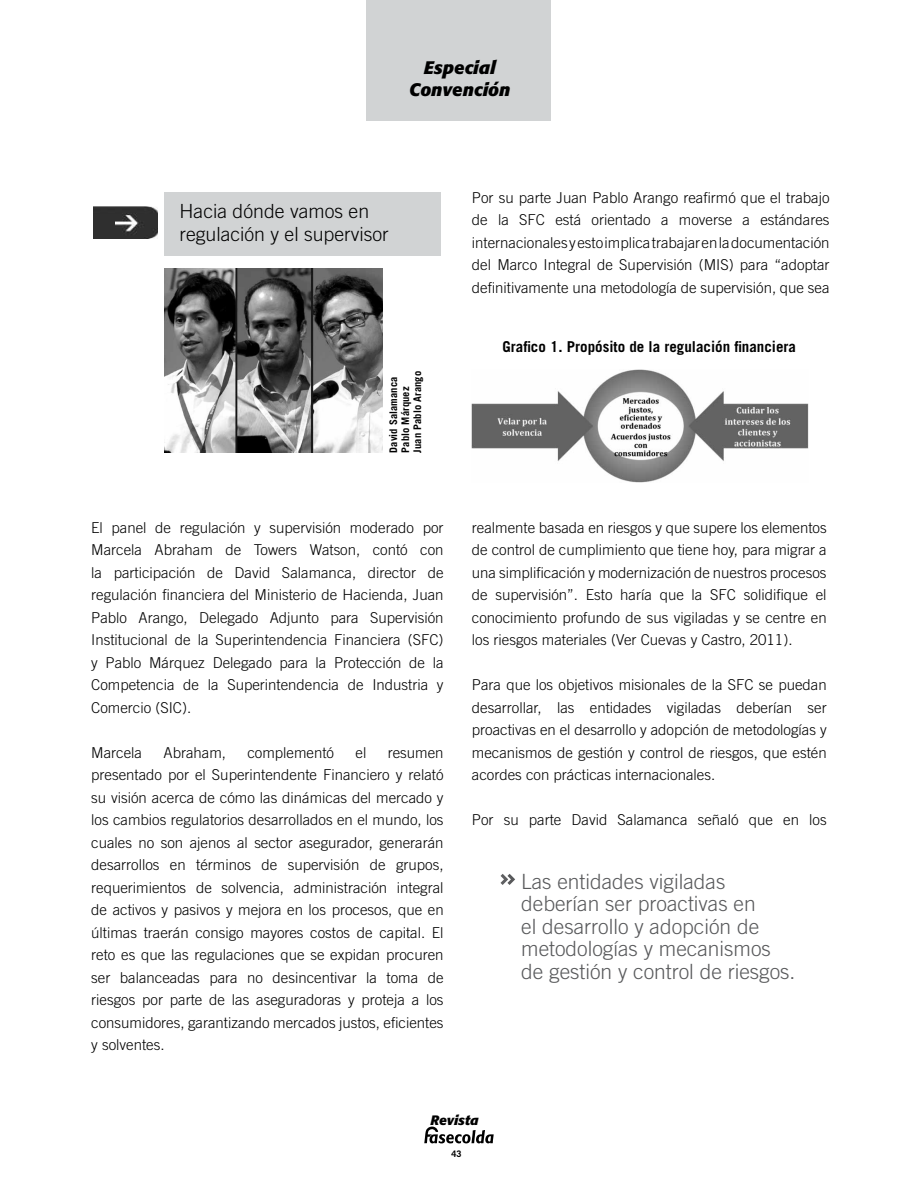
<style>
.page{position:relative;width:918px;height:1188px;background:#fff}
.page>*{position:absolute;margin:0;border:0;box-sizing:border-box;transform-origin:0 0}
.t1{font:300 21px/22.5px "Trade Gothic LT Std";color:#58595b}
.t2{font:300 19.5px/22.5px "Trade Gothic LT Std";color:#000}
.t3{font:italic 700 18px/21.6px "Formata";color:#000;text-align:center}
.t4{font:300 15px/22.5px "Trade Gothic LT Std";color:#000;text-align:justify}
.t5{font:700 15px "Trade Gothic LT Std";color:#000}
.t6{font:italic 700 13.5px "Formata";color:#000}
.t7{font:700 10.5px/12px "Trade Gothic LT Std";letter-spacing:.01em;color:#000}
.t8{font:700 9px "Trade Gothic LT Std";color:#000}
</style>
<div class="page">
<div style="left:367px;top:0;width:184px;height:120px;background:#d1d3d4"></div>
<svg style="left:424px;top:1126px;width:70px;height:17px"></svg>
<img style="left:165px;top:269px;width:218px;height:184px">
<div style="left:165px;top:192px;width:276px;height:64px;background:#d1d3d4"></div>
<img style="left:94px;top:206px;width:64px;height:32px">
<img style="left:472px;top:369px;width:336px;height:114px">
<svg style="left:500px;top:874px;width:15px;height:11px"></svg>
<p class="t3" style="left:409px;top:57px;width:103px">Especial<br>Convención</p>
<h2 class="t2" style="left:180px;top:200px;width:211px">Hacia dónde vamos en regulación y el supervisor</h2>
<p class="t4" style="left:472px;top:186px;width:359px">Por su parte Juan Pablo Arango reafirmó que el trabajo de la SFC está orientado a moverse a estándares internacionales y esto implica trabajar en la documentación del Marco Integral de Supervisión (MIS) para “adoptar definitivamente una metodología de supervisión, que sea</p>
<p class="t5" style="left:503px;top:338px;width:295px">Grafico 1. Propósito de la regulación financiera</p>
<p class="t7" style="left:387px;top:453px;width:83px;rotate:-90deg">David Salamanca<br>Pablo Márquez<br>Juan Pablo Arango</p>
<p class="t4" style="left:91px;top:516px;width:354px">El panel de regulación y supervisión moderado por Marcela Abraham de Towers Watson, contó con la participación de David Salamanca, director de regulación financiera del Ministerio de Hacienda, Juan Pablo Arango, Delegado Adjunto para Supervisión Institucional de la Superintendencia Financiera (SFC) y Pablo Márquez Delegado para la Protección de la Competencia de la Superintendencia de Industria y Comercio (SIC).</p>
<p class="t4" style="left:91px;top:741px;width:52px">Marcela</p>
<p class="t4" style="left:164px;top:741px;width:64px">Abraham,</p>
<p class="t4" style="left:247px;top:741px;width:88px">complementó</p>
<p class="t4" style="left:356px;top:741px;width:12px">el</p>
<p class="t4" style="left:91px;top:741px;width:354px;text-indent:297px">resumen presentado por el Superintendente Financiero y relató su visión acerca de cómo las dinámicas del mercado y los cambios regulatorios desarrollados en el mundo, los cuales no son ajenos al sector asegurador, generarán desarrollos en términos de supervisión de grupos, requerimientos de solvencia, administración integral de activos y pasivos y mejora en los procesos, que en últimas traerán consigo mayores costos de capital. El reto es que las regulaciones que se expidan procuren ser balanceadas para no desincentivar la toma de riesgos por parte de las aseguradoras y proteja a los consumidores, garantizando mercados justos, eficientes y solventes.</p>
<p class="t4" style="left:472px;top:516px;width:356px">realmente basada en riesgos y que supere los elementos de control de cumplimiento que tiene hoy, para migrar a una simplificación y modernización de nuestros procesos de supervisión”. Esto haría que la SFC solidifique el conocimiento profundo de sus vigiladas y se centre en los riesgos materiales (Ver Cuevas y Castro, 2011).</p>
<p class="t4" style="left:472px;top:674px;width:356px">Para que los objetivos misionales de la SFC se puedan desarrollar, las entidades vigiladas deberían ser proactivas en el desarrollo y adopción de metodologías y mecanismos de gestión y control de riesgos, que estén acordes con prácticas internacionales.</p>
<p class="t4" style="left:472px;top:809px;width:356px">Por su parte David Salamanca señaló que en los</p>
<h1 class="t1" style="left:521px;top:870px;width:276px">Las entidades vigiladas deberían ser proactivas en<br>el desarrollo y adopción de metodologías y mecanismos de gestión y control de riesgos.</h1>
<p class="t6" style="left:430px;top:1112px;width:50px">Revista</p>
<p class="t8" style="left:452px;top:1149px;width:12px">43</p>
</div>
